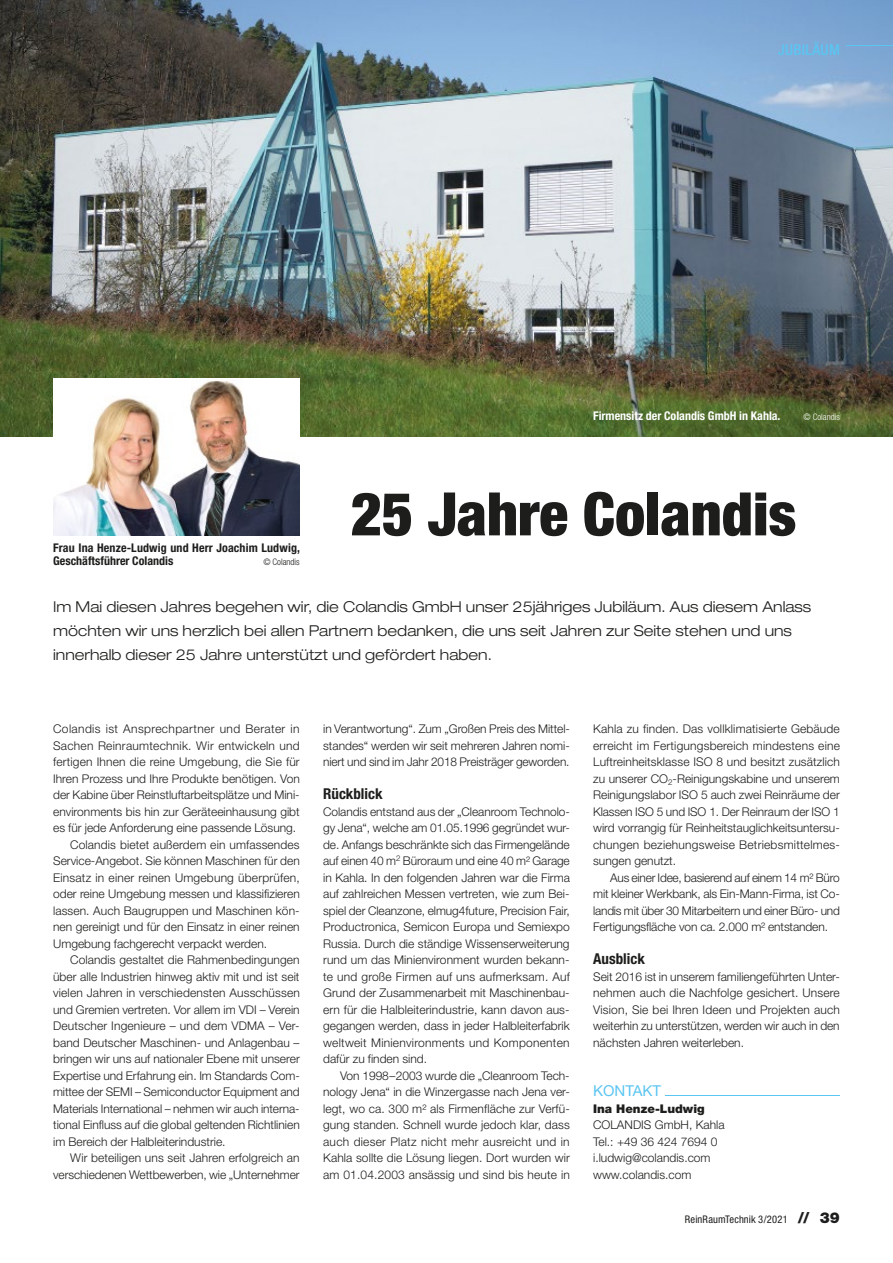
<style>
.page{position:relative;width:893px;height:1263px;background:#fff}
.page>*{position:absolute;margin:0;border:0;box-sizing:border-box;transform-origin:0 0}
.t1{font:900 condensed 60px "Helvetica Neue LT Std";color:#1d1d1b}
.t2{font:300 expanded 15px/24px "Helvetica Neue LT Std";color:#1d1d1b}
.t3{font:700 condensed 15px "Helvetica Neue LT Std";color:#1d1d1b}
.t4{font:500 condensed 15px "Helvetica Neue LT Std";letter-spacing:.02em;color:#5bc5f2}
.t5{font:15px "Helvetica Neue LT Std";color:#5bc5f2}
.t6{font:300 12px/16.5px "Helvetica Neue LT Std";color:#1d1d1b;text-align:justify}
.t7{font:700 condensed 12px/13.5px "Helvetica Neue LT Std";letter-spacing:.01em;color:#1d1d1b}
.t8{font:300 12px "Helvetica Neue LT Std";letter-spacing:.03em;color:#1d1d1b}
.t9{font:300 12px "Helvetica Neue LT Std";letter-spacing:.02em;color:#1d1d1b}
.t10{font:700 condensed 12px "Helvetica Neue LT Std";color:#fff}
.t11{font:900 12px "Helvetica Neue LT Std";color:#1d1d1b}
.t12{font:condensed 10.5px "Helvetica Neue LT Std";letter-spacing:.01em;color:#1d1d1b}
.t13{font:300 condensed 9px "Helvetica Neue LT Std";color:#fff}
.t14{font:300 condensed 9px "Helvetica Neue LT Std";color:#1d1d1b}
.s1{font-weight:900;font-stretch:normal;font-size:15px}
</style>
<div class="page">
<img style="left:0;top:0;width:893px;height:436px">
<hr style="left:665px;top:1095px;width:175px;height:1px;background:#5bc5f2">
<img style="left:53px;top:379px;width:247px;height:156px">
<hr style="left:846px;top:45px;width:47px;height:1px;background:#5bc5f2">
<p class="t4" style="left:778px;top:41px;width:63px">JUBILÄUM</p>
<p class="t10" style="left:593px;top:408px;width:189px">Firmensitz der Colandis GmbH in Kahla.</p>
<p class="t13" style="left:803px;top:411px;width:38px">© Colandis</p>
<h1 class="t1" style="left:351px;top:477px;width:447px">25 Jahre Colandis</h1>
<p class="t7" style="left:53px;top:541px;width:248px">Frau Ina Henze-Ludwig und Herr Joachim Ludwig,<br>Geschäftsführer Colandis</p>
<p class="t14" style="left:263px;top:557px;width:38px">© Colandis</p>
<p class="t2" style="left:53px;top:595px;width:760px">Im Mai diesen Jahres begehen wir, die Colandis GmbH unser 25jähriges Jubiläum. Aus diesem Anlass möchten wir uns herzlich bei allen Partnern bedanken, die uns seit Jahren zur Seite stehen und uns innerhalb dieser 25 Jahre unterstützt und gefördert haben.</p>
<p class="t8" style="left:53px;top:722px;width:248px">Colandis ist Ansprechpartner und Berater in</p>
<p class="t9" style="left:53px;top:738px;width:248px">Sachen Reinraumtechnik. Wir entwickeln und</p>
<p class="t6" style="left:53px;top:754px;width:248px">fertigen Ihnen die reine Umgebung, die Sie für</p>
<p class="t6" style="left:53px;top:770px;width:248px">Ihren Prozess und Ihre Produkte benötigen. Von</p>
<p class="t6" style="left:53px;top:787px;width:248px">der Kabine über Reinstluftarbeitsplätze und Mini-</p>
<p class="t6" style="left:53px;top:803px;width:248px">environments bis hin zur Geräteeinhausung gibt</p>
<p class="t6" style="left:53px;top:820px;width:245px">es für jede Anforderung eine passende Lösung.</p>
<p class="t6" style="left:70px;top:836px;width:231px">Colandis bietet außerdem ein umfassendes</p>
<p class="t6" style="left:53px;top:853px;width:248px">Service-Angebot. Sie können Maschinen für den</p>
<p class="t6" style="left:53px;top:869px;width:248px">Einsatz in einer reinen Umgebung überprüfen,</p>
<p class="t6" style="left:53px;top:886px;width:248px">oder reine Umgebung messen und klassifizieren</p>
<p class="t6" style="left:53px;top:902px;width:248px">lassen. Auch Baugruppen und Maschinen kön-</p>
<p class="t6" style="left:53px;top:919px;width:248px">nen gereinigt und für den Einsatz in einer reinen</p>
<p class="t6" style="left:53px;top:935px;width:216px">Umgebung fachgerecht verpackt werden.</p>
<p class="t6" style="left:70px;top:952px;width:231px">Colandis gestaltet die Rahmenbedingungen</p>
<p class="t6" style="left:53px;top:968px;width:248px">über alle Industrien hinweg aktiv mit und ist seit</p>
<p class="t6" style="left:53px;top:985px;width:248px">vielen Jahren in verschiedensten Ausschüssen</p>
<p class="t6" style="left:53px;top:1001px;width:248px">und Gremien vertreten. Vor allem im VDI – Verein</p>
<p class="t6" style="left:53px;top:1018px;width:248px">Deutscher Ingenieure – und dem VDMA – Ver-</p>
<p class="t6" style="left:53px;top:1034px;width:248px">band Deutscher Maschinen- und Anlagenbau –</p>
<p class="t6" style="left:53px;top:1051px;width:248px">bringen wir uns auf nationaler Ebene mit unserer</p>
<p class="t6" style="left:53px;top:1067px;width:248px">Expertise und Erfahrung ein. Im Standards Com-</p>
<p class="t6" style="left:53px;top:1084px;width:248px">mittee der SEMI – Semiconductor Equipment and</p>
<p class="t6" style="left:53px;top:1100px;width:248px">Materials International – nehmen wir auch interna-</p>
<p class="t6" style="left:53px;top:1117px;width:248px">tional Einfluss auf die global geltenden Richtlinien</p>
<p class="t6" style="left:53px;top:1133px;width:174px">im Bereich der Halbleiterindustrie.</p>
<p class="t6" style="left:70px;top:1150px;width:231px">Wir beteiligen uns seit Jahren erfolgreich an</p>
<p class="t6" style="left:53px;top:1166px;width:248px">verschiedenen Wettbewerben, wie „Unternehmer</p>
<p class="t6" style="left:323px;top:721px;width:248px">in Verantwortung“. Zum „Großen Preis des Mittel&shy;standes“ werden wir seit mehreren Jahren nomi&shy;niert und sind im Jahr 2018 Preisträger geworden.</p>
<p class="t3" style="left:323px;top:785px;width:61px">Rückblick</p>
<p class="t6" style="left:323px;top:803px;width:248px">Colandis entstand aus der „Cleanroom Technolo&shy;gy Jena“, welche am 01.05.1996 gegründet wur&shy;de. Anfangs beschränkte sich das Firmengelände auf einen 40 m<sup>2</sup> Büroraum und eine 40 m² Garage in Kahla. In den folgenden Jahren war die Firma auf zahlreichen Messen vertreten, wie zum Bei&shy;spiel der Cleanzone, elmug4future, Precision Fair, Productronica, Semicon Europa und Semiexpo Russia. Durch die ständige Wissenserweiterung rund um das Minienvironment wurden bekann&shy;te und große Firmen auf uns aufmerksam. Auf Grund der Zusammenarbeit mit Maschinenbau&shy;ern für die Halbleiterindustrie, kann davon aus&shy;gegangen werden, dass in jeder Halbleiterfabrik weltweit Minienvironments und Komponenten dafür zu finden sind.</p>
<p class="t6" style="left:323px;top:1067px;width:248px;text-indent:17px">Von 1998 – 2003 wurde die „Cleanroom Tech&shy;nology Jena“ in die Winzergasse nach Jena ver&shy;legt, wo ca. 300 m² als Firmenfläche zur Verfü&shy;gung standen. Schnell wurde jedoch klar, dass auch dieser Platz nicht mehr ausreicht und in Kahla sollte die Lösung liegen. Dort wurden wir am 01.04.2003 ansässig und sind bis heute in</p>
<p class="t6" style="left:593px;top:721px;width:248px">Kahla zu finden. Das vollklimatisierte Gebäude erreicht im Fertigungsbereich mindestens eine Luftreinheitsklasse ISO 8 und besitzt zusätzlich zu unserer CO<sub>2</sub>-Reinigungskabine und unserem Reinigungslabor ISO 5 auch zwei Reinräume der Klassen ISO 5 und ISO 1. Der Reinraum der ISO 1 wird vorrangig für Reinheitstauglichkeitsuntersu&shy;chungen beziehungsweise Betriebsmittelmes&shy;sungen genutzt.</p>
<p class="t6" style="left:593px;top:869px;width:248px;text-indent:17px">Aus einer Idee, basierend auf einem 14 m² Büro mit kleiner Werkbank, als Ein-Mann-Firma, ist Co&shy;landis mit über 30 Mitarbeitern und einer Büro- und Fertigungsfläche von ca. 2.000 m² entstanden.</p>
<p class="t3" style="left:593px;top:950px;width:53px">Ausblick</p>
<p class="t6" style="left:593px;top:968px;width:248px">Seit 2016 ist in unserem familiengeführten Unter&shy;nehmen auch die Nachfolge gesichert. Unsere Vision, Sie bei Ihren Ideen und Projekten auch weiterhin zu unterstützen, werden wir auch in den nächsten Jahren weiterleben.</p>
<p class="t5" style="left:593px;top:1082px;width:69px">KONTAKT</p>
<p class="t11" style="left:593px;top:1101px;width:113px">Ina Henze-Ludwig</p>
<p class="t6" style="left:593px;top:1117px;width:133px;text-align:left">COLANDIS GmbH, Kahla<br>Tel.: +49 36 424 7694 0 i.ludwig@colandis.com www.colandis.com</p>
<p class="t12" style="left:685px;top:1213px;width:156px">ReinRaumTechnik 3/2021 <span class="s1">// 39</span></p>
</div>
